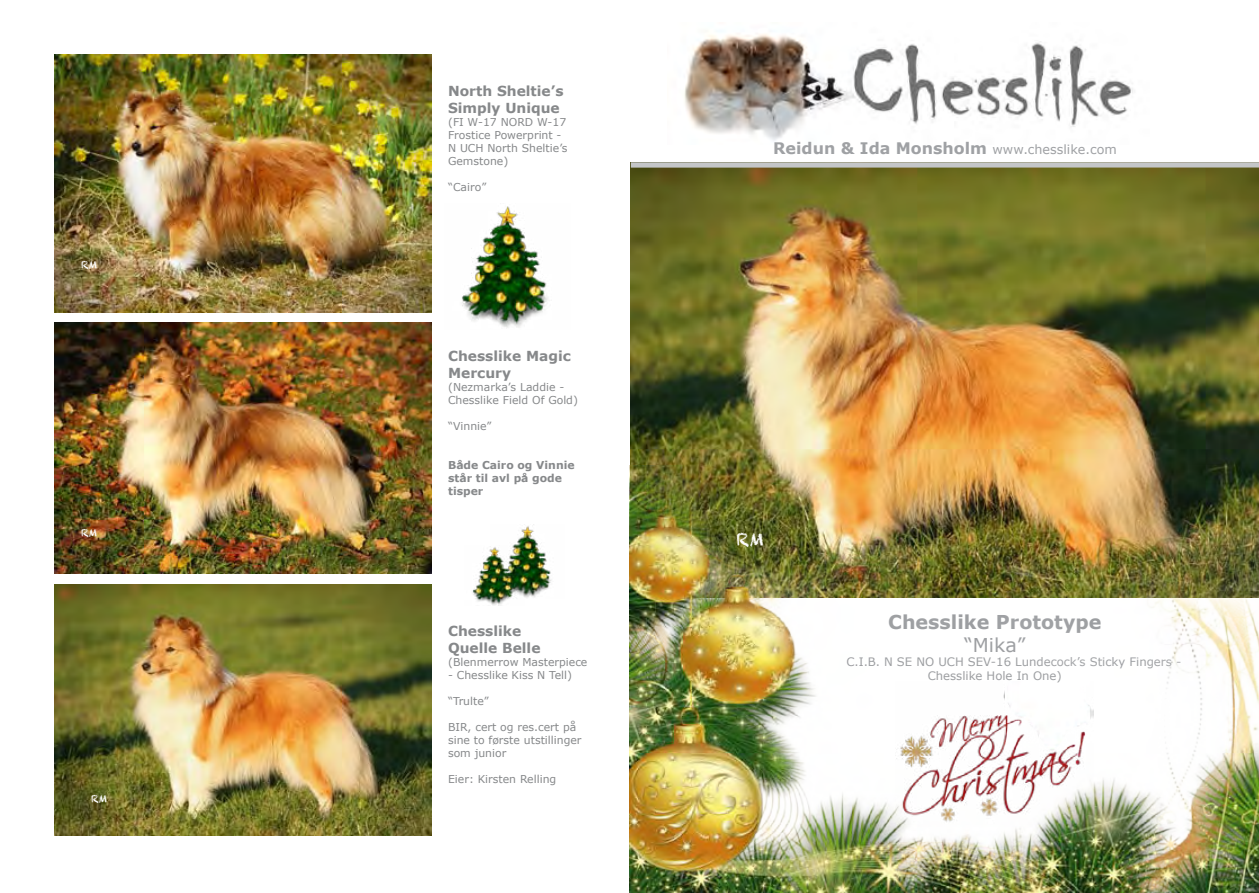
<style>
.page{position:relative;width:1259px;height:893px;background:#fff}
.page>*{position:absolute;margin:0;border:0;box-sizing:border-box;transform-origin:0 0}
.t1{font:700 19.05px "Verdana";color:#9b9da0}
.t2{font:19.05px "Verdana";color:#9b9da0}
.t3{font:16.95px "Chalkduster";color:#fff}
.t4{font:700 15.9px "Verdana";color:#9fa1a4}
.t5{font:700 13.8px/16.6px "Verdana";color:#86888a}
.t6{font:11.85px "Chalkduster";color:#fff}
.t7{font:11.7px/14px "Verdana";color:#9b9da0}
.t8{font:10.8px/13px "Verdana";color:#86888a}
.t9{font:700 10.8px/13px "Verdana";color:#86888a}
.t10{font:9.9px "Chalkduster";color:#fff}
.s1{font-weight:400;font-size:12.75px}
</style>
<div class="page">
<img style="left:513px;top:524px;width:39px;height:74px">
<img style="left:54px;top:323px;width:377px;height:251px">
<img style="left:54px;top:584px;width:377px;height:251px">
<img style="left:54px;top:54px;width:377px;height:258px">
<img style="left:462px;top:206px;width:86px;height:122px">
<img style="left:472px;top:545px;width:53px;height:60px">
<img style="left:631px;top:168px;width:628px;height:298px">
<img style="left:684px;top:34px;width:449px;height:107px">
<div style="left:631px;top:162px;width:628px;height:6px;background:#c4c6c8"></div>
<img style="left:629px;top:466px;width:630px;height:427px">
<p class="t10" style="left:81px;top:258px;width:17px">RM</p>
<p class="t10" style="left:81px;top:526px;width:17px">RM</p>
<p class="t10" style="left:91px;top:793px;width:17px">RM</p>
<p class="t6" style="left:100px;top:799px;width:21px">RM</p>
<p class="t5" style="left:448px;top:83px;width:117px">North Sheltie’s<br>Simply Unique</p>
<p class="t8" style="left:448px;top:115px;width:121px">(FI W-17 NORD W-17<br>Frostice Powerprint -<br>N UCH North Sheltie’s<br>Gemstone)</p>
<p class="t8" style="left:448px;top:181px;width:40px">“Cairo”</p>
<p class="t5" style="left:448px;top:348px;width:124px">Chesslike Magic<br>Mercury</p>
<p class="t8" style="left:448px;top:380px;width:131px">(Nezmarka’s Laddie -<br>Chesslike Field Of Gold)</p>
<p class="t8" style="left:448px;top:419px;width:45px">“Vinnie”</p>
<p class="t9" style="left:448px;top:458px;width:128px">Både Cairo og Vinnie står til avl på gode tisper</p>
<p class="t5" style="left:448px;top:623px;width:94px">Chesslike<br>Quelle Belle</p>
<p class="t8" style="left:448px;top:655px;width:141px">(Blenmerrow Masterpiece</p>
<p class="t8" style="left:448px;top:668px;width:125px">- Chesslike Kiss N Tell)</p>
<p class="t8" style="left:448px;top:694px;width:42px">“Trulte”</p>
<p class="t8" style="left:448px;top:720px;width:135px">BIR, cert og res.cert på sine to første utstillinger som junior</p>
<p class="t8" style="left:448px;top:772px;width:110px">Eier: Kirsten Relling</p>
<h3 class="t4" style="left:773px;top:138px;width:345px">Reidun &amp; Ida Monsholm <span class="s1">www.chesslike.com</span></h3>
<h2 class="t3" style="left:736px;top:529px;width:29px">RM</h2>
<h1 class="t1" style="left:888px;top:610px;width:215px">Chesslike Prototype</h1>
<h1 class="t2" style="left:964px;top:633px;width:63px">“Mika”</h1>
<p class="t7" style="left:927px;top:655px;width:255px;text-indent:-81px">C.I.B. N SE NO UCH SEV-16 Lundecock’s Sticky Fingers -<br>Chesslike Hole In One)</p>
</div>
